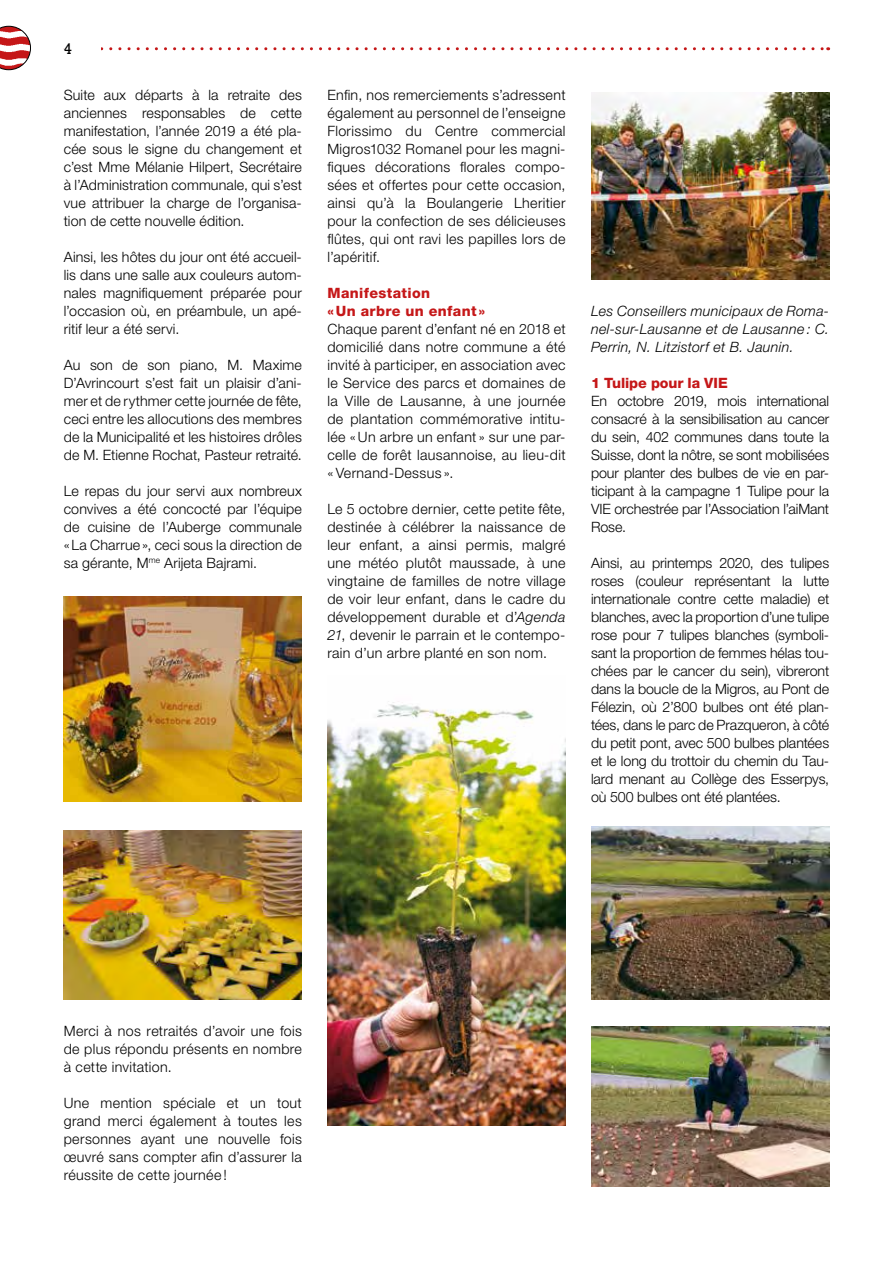
<style>
.page{position:relative;width:893px;height:1263px;background:#fff}
.page>*{position:absolute;margin:0;border:0;box-sizing:border-box;transform-origin:0 0}
.t1{font:300 14.25px/18px "Helvetica Neue LT Std";letter-spacing:.01em;color:#000;text-align:justify}
.t2{font:italic 300 14.25px/18px "Helvetica Neue LT Std";letter-spacing:.02em;color:#000;text-align:justify}
.t3{font:800 14.25px/18px "Helvetica Neue LT Std";letter-spacing:.025em;color:#c51718}
.t4{font:800 14.25px "Helvetica Neue LT Std";letter-spacing:-.005em;color:#c51718}
.t5{font:14.25px "Rockwell";color:#000}
.s1{font-style:italic}
</style>
<div class="page">
<svg style="left:101px;top:47px;width:728px;height:3px"></svg>
<svg style="left:0;top:26px;width:31px;height:44px"></svg>
<img style="left:64px;top:596px;width:238px;height:206px">
<img style="left:64px;top:830px;width:238px;height:170px">
<img style="left:327px;top:701px;width:239px;height:425px">
<img style="left:591px;top:92px;width:238px;height:188px">
<img style="left:591px;top:826px;width:238px;height:173px">
<img style="left:591px;top:1027px;width:238px;height:159px">
<p class="t5" style="left:64px;top:40px;width:10px">4</p>
<p class="t1" style="left:64px;top:85px;width:240px">Suite aux départs à la retraite des anciennes responsables de cette manifestation, l’année 2019 a été pla&shy;cée sous le signe du changement et c’est Mme Mélanie Hilpert, Secrétaire à l’Administration communale, qui s’est vue attribuer la charge de l’organisa&shy;tion de cette nouvelle édition.</p>
<p class="t1" style="left:64px;top:247px;width:240px">Ainsi, les hôtes du jour ont été accueil&shy;lis dans une salle aux couleurs autom&shy;nales magnifiquement préparée pour l’occasion où, en préambule, un apé&shy;ritif leur a été servi.</p>
<p class="t1" style="left:64px;top:355px;width:240px">Au son de son piano, M. Maxime D’Avrincourt s’est fait un plaisir d’ani&shy;mer et de rythmer cette journée de fête, ceci entre les allocutions des membres de la Municipalité et les histoires drôles de M. Etienne Rochat, Pasteur retraité.</p>
<p class="t1" style="left:64px;top:481px;width:240px">Le repas du jour servi aux nombreux convives a été concocté par l’équipe de cuisine de l’Auberge communale «La Charrue», ceci sous la direction de sa gérante, M<sup>me</sup> Arijeta Bajrami.</p>
<p class="t1" style="left:327px;top:85px;width:240px">Enfin, nos remerciements s’adressent également au personnel de l’enseigne Florissimo du Centre commercial Migros1032 Romanel pour les magni&shy;fiques décorations florales compo&shy;sées et offertes pour cette occasion, ainsi qu’à la Boulangerie Lheritier pour la confection de ses délicieuses flûtes, qui ont ravi les papilles lors de l’apéritif.</p>
<p class="t3" style="left:327px;top:284px;width:159px">Manifestation<br>« Un arbre un enfant »</p>
<p class="t1" style="left:327px;top:319px;width:240px">Chaque parent d’enfant né en 2018 et domicilié dans notre commune a été invité à participer, en association avec le Service des parcs et domaines de la Ville de Lausanne, à une journée de plantation commémorative intitu&shy;lée «Un arbre un enfant » sur une par&shy;celle de forêt lausannoise, au lieu-dit « Vernand-Dessus ».</p>
<p class="t1" style="left:327px;top:499px;width:240px">Le 5 octobre dernier, cette petite fête, destinée à célébrer la naissance de leur enfant, a ainsi permis, malgré une météo plutôt maussade, à une vingtaine de familles de notre village de voir leur enfant, dans le cadre du développement durable et d’<span class="s1">Agenda 21</span>, devenir le parrain et le contempo&shy;rain d’un arbre planté en son nom.</p>
<p class="t2" style="left:591px;top:301px;width:240px">Les Conseillers municipaux de Roma&shy;nel-sur-Lausanne et de Lausanne : C.<br>Perrin, N. Litzistorf et B. Jaunin.</p>
<p class="t4" style="left:591px;top:374px;width:138px">1 Tulipe pour la VIE</p>
<p class="t1" style="left:591px;top:391px;width:240px">En octobre 2019, mois international consacré à la sensibilisation au cancer du sein, 402 communes dans toute la Suisse, dont la nôtre, se sont mobilisées pour planter des bulbes de vie en par&shy;ticipant à la campagne 1 Tulipe pour la VIE orchestrée par l’Association l’aiMant Rose.</p>
<p class="t1" style="left:591px;top:553px;width:240px">Ainsi, au printemps 2020, des tulipes roses (couleur représentant la lutte internationale contre cette maladie) et blanches, avec la proportion d’une tulipe rose pour 7 tulipes blanches (symboli&shy;sant la proportion de femmes hélas tou&shy;chées par le cancer du sein), vibreront dans la boucle de la Migros, au Pont de Félezin, où 2’800 bulbes ont été plan&shy;tées, dans le parc de Prazqueron, à côté du petit pont, avec 500 bulbes plantées et le long du trottoir du chemin du Tau&shy;lard menant au Collège des Esserpys, où 500 bulbes ont été plantées.</p>
<p class="t1" style="left:64px;top:1021px;width:240px">Merci à nos retraités d’avoir une fois de plus répondu présents en nombre à cette invitation.</p>
<p class="t1" style="left:64px;top:1093px;width:240px">Une mention spéciale et un tout grand merci également à toutes les personnes ayant une nouvelle fois œuvré sans compter afin d’assurer la réussite de cette journée !</p>
</div>
